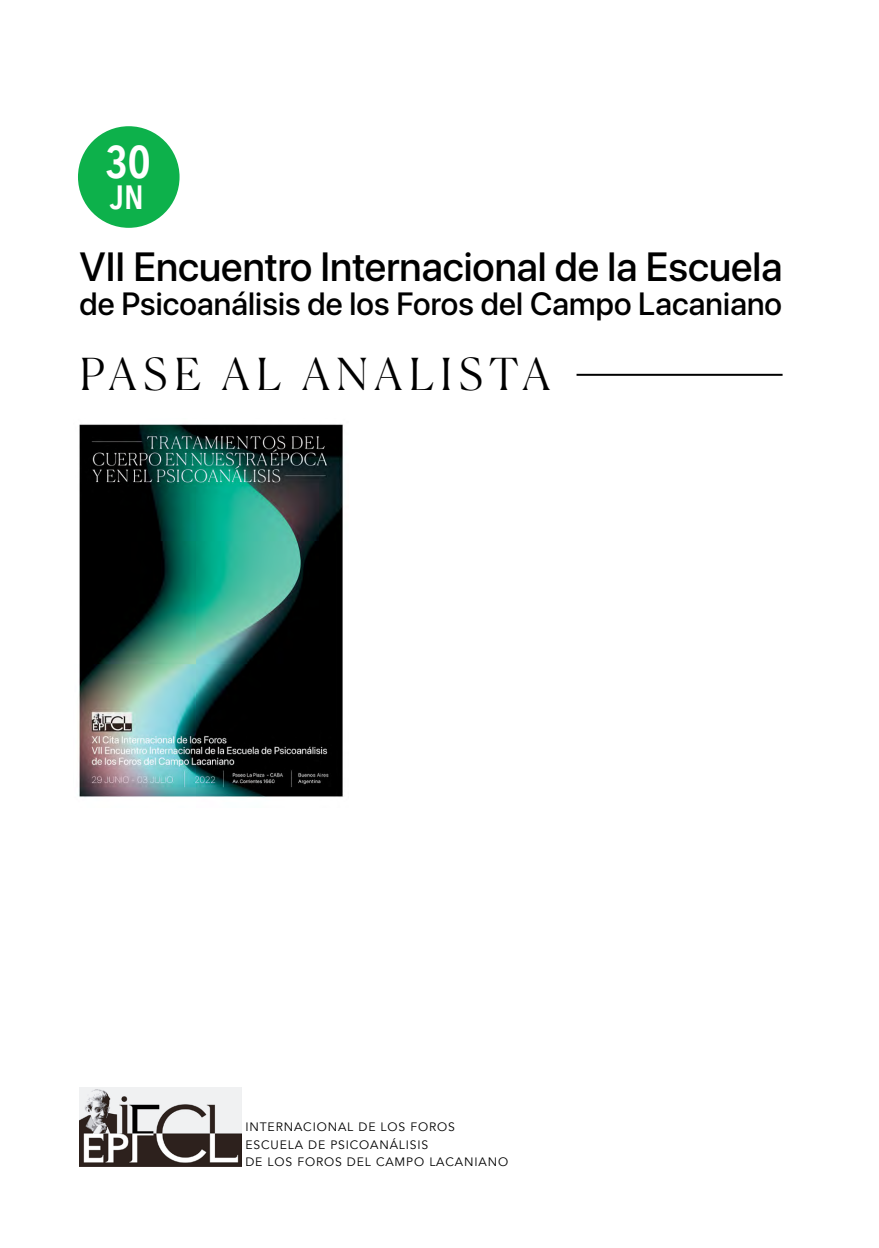
<style>
.page{position:relative;width:879px;height:1248px;background:#fff}
.page>*{position:absolute;margin:0;border:0;box-sizing:border-box;transform-origin:0 0}
.t1{font:600 45.8px "Avenir Next Condensed";color:#fff}
.t2{font:300 44px "Canela";letter-spacing:.16em;color:#000}
.t3{font:500 40.6px "SF Pro Display";color:#000}
.t4{font:600 33.6px "Avenir Next Condensed";color:#fff}
.t5{font:500 32px "SF Pro Display";letter-spacing:.005em;color:#000}
.t6{font:12.2px/17.4px "Avenir";letter-spacing:.07em;color:#000}
</style>
<div class="page">
<div style="left:78px;top:126px;width:102px;height:102px;background:#0db14b;border-radius:50%"></div>
<hr style="left:576px;top:374px;width:206px;height:2px;background:#000">
<img style="left:80px;top:1087px;width:162px;height:79px">
<img style="left:79px;top:424px;width:264px;height:374px">
<h1 class="t1" style="left:105px;top:132px;width:47px">30</h1>
<h3 class="t4" style="left:110px;top:176px;width:35px">JN</h3>
<h3 class="t3" style="left:80px;top:237px;width:704px">VII Encuentro Internacional de la Escuela</h3>
<h3 class="t5" style="left:80px;top:280px;width:704px">de Psicoanálisis de los Foros del Campo Lacaniano</h3>
<h2 class="t2" style="left:80px;top:339px;width:472px">PASE AL ANALISTA</h2>
<p class="t6" style="left:245px;top:1118px;width:264px">INTERNACIONAL DE LOS FOROS<br>ESCUELA DE PSICOANÁLISIS<br>DE LOS FOROS DEL CAMPO LACANIANO</p>
</div>
